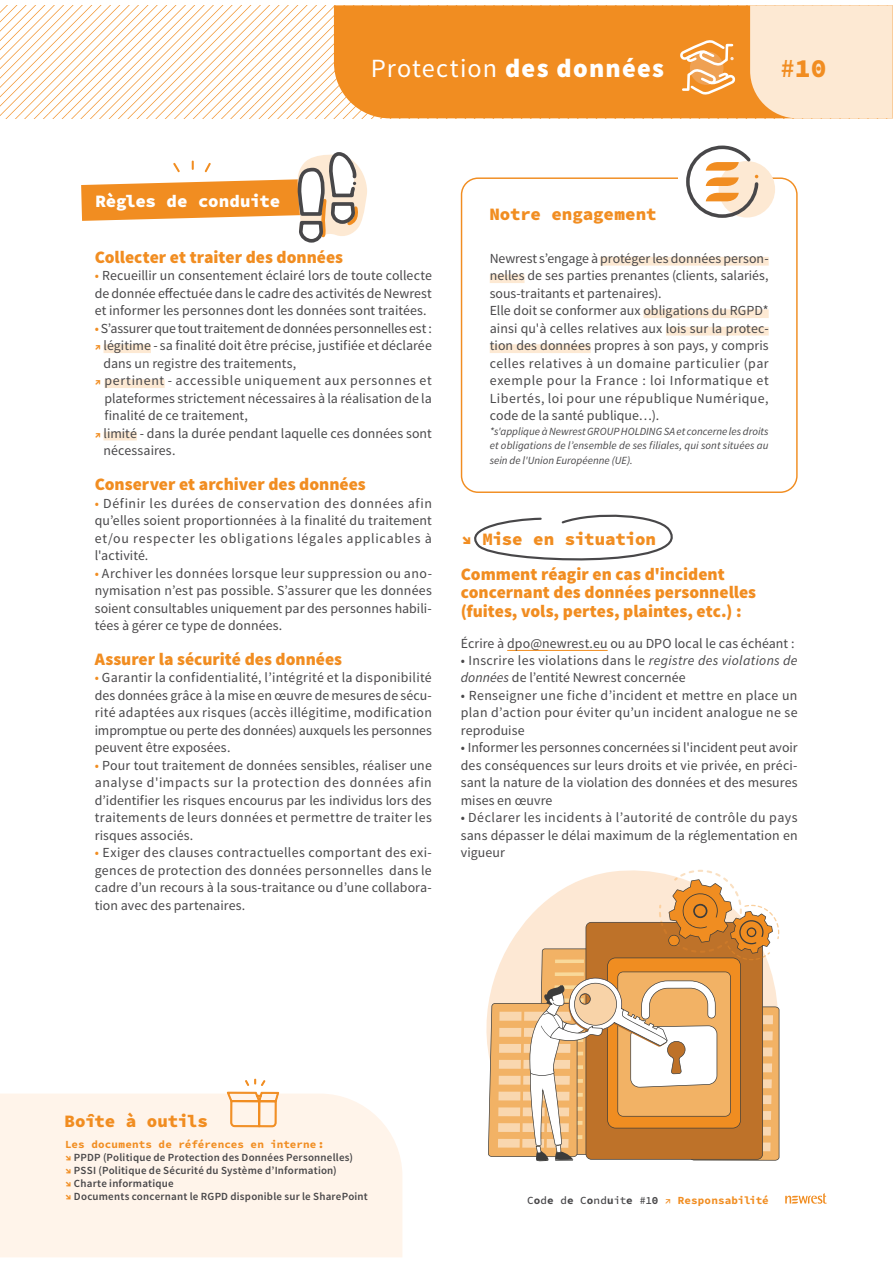
<style>
.page{position:relative;width:893px;height:1263px;background:#fff}
.page>*{position:absolute;margin:0;border:0;box-sizing:border-box;transform-origin:0 0}
.t1{font:26.25px "Source Sans Pro";letter-spacing:.045em;color:#fff}
.t2{font:26.25px "Source Code Variable";color:#f18d21}
.t3{font:900 17.55px/18.9px "Source Sans Pro";color:#f18d21}
.t4{font:17.55px "Source Code Variable";letter-spacing:-.01em;color:#f18d21}
.t5{font:17.55px "Source Code Variable";letter-spacing:-.015em;color:#fff}
.t6{font:13.8px/17.5px "Source Sans Pro";letter-spacing:.005em;color:#484749;text-align:justify}
.t7{font:13.8px "Source Sans Pro";letter-spacing:.045em;color:#484749}
.t8{font:600 10.95px/13px "Source Sans Pro";letter-spacing:.02em;color:#484749}
.t9{font:italic 10.95px/14.5px "Source Sans Pro";letter-spacing:.005em;color:#484749;text-align:justify}
.t10{font:10.95px "Source Code Variable";letter-spacing:.01em;color:#f18d21}
.t11{font:10.95px "Source Code Variable";letter-spacing:.005em;color:#484749}
.s1{font-weight:900}
.s2{color:#f18d21}
.s3{font-family:"Source Code Variable";font-size:10.95px;color:#f18d21}
.s4{font-style:italic}
.s5{font-family:"Source Code Variable";font-weight:400;color:#f18d21}
</style>
<div class="page">
<svg style="left:0;top:5px;width:334px;height:113px"></svg>
<div style="left:0;top:1094px;width:402px;height:163px;background:#fff4ea"></div>
<div style="left:334px;top:5px;width:344px;height:113px;background:#f18d21"></div>
<svg style="left:488px;top:870px;width:291px;height:292px"></svg>
<div style="left:104px;top:344px;width:47px;height:9px;background:#fde9d3"></div>
<div style="left:104px;top:379px;width:61px;height:9px;background:#fde9d3"></div>
<div style="left:104px;top:432px;width:33px;height:9px;background:#fde9d3"></div>
<svg style="left:81px;top:152px;width:286px;height:91px"></svg>
<hr style="left:507px;top:650px;width:101px;height:1px;background:#f18d21">
<svg style="left:226px;top:1078px;width:54px;height:179px"></svg>
<svg style="left:474px;top:514px;width:199px;height:47px"></svg>
<div style="left:461px;top:177px;width:336px;height:316px;border:1px solid #f18d21;border-radius:17px"></div>
<svg style="left:678px;top:5px;width:215px;height:228px"></svg>
<div style="left:600px;top:257px;width:169px;height:9px;background:#fde9d3"></div>
<div style="left:490px;top:274px;width:34px;height:9px;background:#fde9d3"></div>
<div style="left:643px;top:309px;width:126px;height:9px;background:#fde9d3"></div>
<div style="left:666px;top:327px;width:103px;height:9px;background:#fde9d3"></div>
<div style="left:490px;top:344px;width:101px;height:9px;background:#fde9d3"></div>
<svg style="left:785px;top:1193px;width:41px;height:11px"></svg>
<h1 class="t1" style="left:371px;top:58px;width:295px">Protection <span class="s1">des données</span></h1>
<h1 class="t2" style="left:780px;top:53px;width:48px">#10</h1>
<p class="t5" style="left:96px;top:195px;width:186px">Règles de conduite</p>
<p class="t3" style="left:95px;top:249px;width:250px">Collecter et traiter des données</p>
<p class="t6" style="left:95px;top:268px;width:339px"><span class="s2">•</span> Recueillir un consentement éclairé lors de toute collecte de donnée effectuée dans le cadre des activités de Newrest et informer les personnes dont les données sont traitées.</p>
<p class="t6" style="left:95px;top:321px;width:339px"><span class="s2">•</span> S’assurer que tout traitement de données personnelles est :</p>
<p class="t6" style="left:95px;top:338px;width:339px"><span class="s3">↗</span> légitime - sa finalité doit être précise, justifiée et déclarée</p>
<p class="t6" style="left:104px;top:356px;width:194px">dans un registre des traitements,</p>
<p class="t7" style="left:95px;top:375px;width:339px"><span class="s3">↗</span> pertinent - accessible uniquement aux personnes et</p>
<p class="t6" style="left:104px;top:391px;width:329px">plateformes strictement nécessaires à la réalisation de la</p>
<p class="t6" style="left:104px;top:408px;width:145px">finalité de ce traitement,</p>
<p class="t6" style="left:95px;top:426px;width:339px"><span class="s3">↗</span> limité - dans la durée pendant laquelle ces données sont</p>
<p class="t6" style="left:104px;top:443px;width:73px">nécessaires.</p>
<p class="t3" style="left:95px;top:476px;width:273px">Conserver et archiver des données</p>
<p class="t6" style="left:95px;top:495px;width:339px"><span class="s2">•</span> Définir les durées de conservation des données afin qu’elles soient proportionnées à la finalité du traitement et/ou respecter les obligations légales applicables à l'activité.</p>
<p class="t6" style="left:95px;top:565px;width:339px"><span class="s2">•</span> Archiver les données lorsque leur suppression ou ano&shy;nymisation n’est pas possible. S’assurer que les données soient consultables uniquement par des personnes habili&shy;tées à gérer ce type de données.</p>
<p class="t3" style="left:95px;top:651px;width:249px">Assurer la sécurité des données</p>
<p class="t6" style="left:95px;top:670px;width:339px"><span class="s2">•</span> Garantir la confidentialité, l’intégrité et la disponibilité des données grâce à la mise en œuvre de mesures de sécu&shy;rité adaptées aux risques (accès illégitime, modification impromptue ou perte des données) auxquels les personnes peuvent être exposées.</p>
<p class="t6" style="left:95px;top:758px;width:339px"><span class="s2">•</span> Pour tout traitement de données sensibles, réaliser une analyse d'impacts sur la protection des données afin d’identifier les risques encourus par les individus lors des traitements de leurs données et permettre de traiter les risques associés.</p>
<p class="t6" style="left:95px;top:845px;width:339px"><span class="s2">•</span> Exiger des clauses contractuelles comportant des exi&shy;gences de protection des données personnelles dans le cadre d’un recours à la sous-traitance ou d’une collabora&shy;tion avec des partenaires.</p>
<p class="t4" style="left:489px;top:208px;width:169px">Notre engagement</p>
<p class="t6" style="left:490px;top:251px;width:281px;text-align:left">Newrest s’engage à protéger les données person&shy;nelles de ses parties prenantes (clients, salariés, sous-traitants et partenaires).<br>Elle doit se conformer aux obligations du RGPD* ainsi qu'à celles relatives aux lois sur la protec&shy;tion des données propres à son pays, y compris celles relatives à un domaine particulier (par exemple pour la France : loi Informatique et Libertés, loi pour une république Numérique, code de la santé publique…).</p>
<p class="t9" style="left:490px;top:425px;width:280px">*s'applique à Newrest GROUP HOLDING SA et concerne les droits et obligations de l’ensemble de ses filiales, qui sont situées au sein de l'Union Européenne (UE).</p>
<p class="t4" style="left:461px;top:533px;width:196px">↘ Mise en situation</p>
<p class="t3" style="left:461px;top:566px;width:297px">Comment réagir en cas d'incident concernant des données personnelles (fuites, vols, pertes, plaintes, etc.) :</p>
<p class="t6" style="left:461px;top:635px;width:335px">Écrire à dpo@newrest.eu ou au DPO local le cas échéant :</p>
<p class="t6" style="left:461px;top:653px;width:338px">• Inscrire les violations dans le <span class="s4">registre des violations de données</span> de l’entité Newrest concernée</p>
<p class="t6" style="left:461px;top:688px;width:338px">• Renseigner une fiche d’incident et mettre en place un plan d’action pour éviter qu’un incident analogue ne se reproduise</p>
<p class="t6" style="left:461px;top:740px;width:338px">• Informer les personnes concernées si l'incident peut avoir des conséquences sur leurs droits et vie privée, en préci&shy;sant la nature de la violation des données et des mesures mises en œuvre</p>
<p class="t6" style="left:461px;top:810px;width:338px">• Déclarer les incidents à l’autorité de contrôle du pays sans dépasser le délai maximum de la réglementation en vigueur</p>
<p class="t4" style="left:65px;top:1115px;width:145px">Boîte à outils</p>
<p class="t10" style="left:65px;top:1140px;width:261px">Les documents de références en interne :</p>
<p class="t8" style="left:65px;top:1152px;width:304px"><span class="s5">↘</span> PPDP (Politique de Protection des Données Personnelles)<br><span class="s5">↘</span> PSSI (Politique de Sécurité du Système d’Information)<br><span class="s5">↘</span> Charte informatique<br><span class="s5">↘</span> Documents concernant le RGPD disponible sur le SharePoint</p>
<p class="t11" style="left:527px;top:1196px;width:243px">Code de Conduite #10 <span class="s2">↗ Responsabilité</span></p>
</div>
